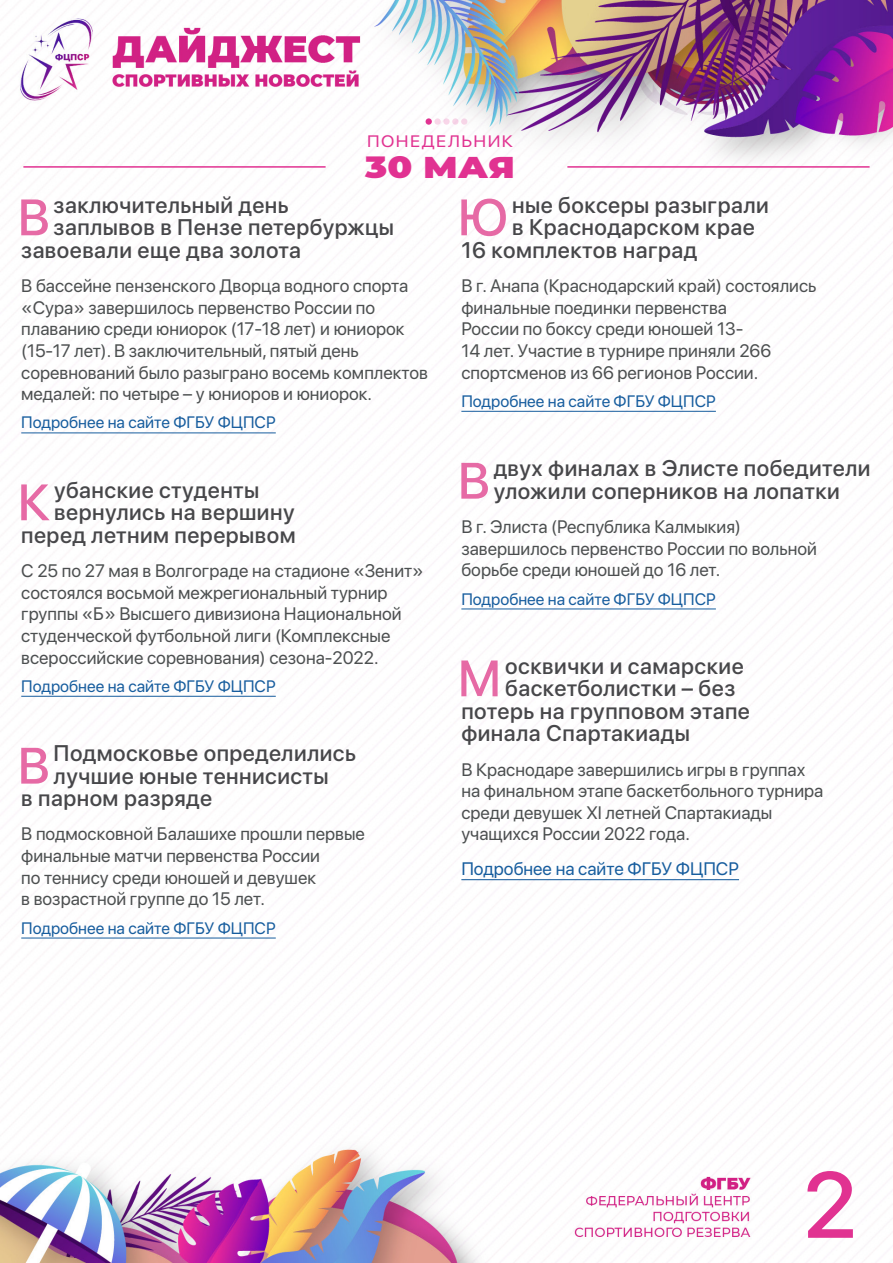
<style>
.page{position:relative;width:893px;height:1263px;background:#fff}
.page>*{position:absolute;margin:0;border:0;box-sizing:border-box;transform-origin:0 0}
.t1{font:500 93px "SF Pro Display";color:#cf2691}
.t2{font:500 93px "SF Pro Display";color:#e13291}
.Заголовок{font:500 50.85px "SF Pro Display";color:#e66aa5}
.t3{font:900 30px "Montserrat";color:#e13291;scale:1.2 1}
.Заголовок-2{font:500 22.5px/22.5px "SF Pro Display";letter-spacing:.02em;color:#47474a}
.Текст{font:18px/21.6px "SF Pro Display";color:#4c4f50}
.Текст-2{font:18px "SF Pro Display";color:#175d9e}
.Гиперссылка{font:16.5px "SF Pro Display";color:#175d9e}
.t4{font:16.5px "SF Pro Display";letter-spacing:.08em;color:#e13291;scale:1.09 1}
</style>
<div class="page">
<img style="left:0;top:0;width:893px;height:1263px">
<hr style="left:23px;top:166px;width:303px;height:2px;background:#e13291">
<hr style="left:567px;top:166px;width:303px;height:2px;background:#e13291">
<div style="left:426px;top:118px;width:6px;height:7px;background:#e13291;border-radius:50%"></div>
<div style="left:434px;top:118px;width:7px;height:7px;background:#f8d6e9;border-radius:50%"></div>
<div style="left:443px;top:118px;width:7px;height:7px;background:#f8d6e9;border-radius:50%"></div>
<div style="left:452px;top:118px;width:6px;height:7px;background:#f5d3e7;border-radius:50%"></div>
<div style="left:461px;top:118px;width:6px;height:7px;background:#f7d5e7;border-radius:50%"></div>
<hr style="left:21px;top:432px;width:255px;height:1px;background:#175d9e">
<hr style="left:21px;top:696px;width:255px;height:1px;background:#175d9e">
<hr style="left:21px;top:937px;width:255px;height:1px;background:#175d9e">
<hr style="left:461px;top:411px;width:255px;height:1px;background:#175d9e">
<hr style="left:461px;top:608px;width:255px;height:1px;background:#175d9e">
<hr style="left:461px;top:879px;width:278px;height:1px;background:#175d9e">
<p class="t4" style="left:367px;top:129px;width:135px">ПОНЕДЕЛЬНИК</p>
<h3 class="t3" style="left:365px;top:145px;width:126px">30 МАЯ</h3>
<p class="Заголовок" style="left:18px;top:181px;width:33px">В</p>
<p class="Заголовок-2" style="left:54px;top:192px;width:237px">заключительный день</p>
<p class="Заголовок-2" style="left:54px;top:215px;width:342px">заплывов в Пензе петербуржцы</p>
<p class="Заголовок-2" style="left:21px;top:237px;width:281px">завоевали еще два золота</p>
<p class="Текст" style="left:21px;top:274px;width:408px">В бассейне пензенского Дворца водного спорта «Сура» завершилось первенство России по плаванию среди юниорок (17-18 лет) и юниорок (15-17 лет). В заключительный, пятый день соревнований было разыграно восемь комплектов медалей: по четыре – у юниоров и юниорок.</p>
<p class="Гиперссылка" style="left:21px;top:411px;width:256px">Подробнее на сайте ФГБУ ФЦПСР</p>
<p class="Заголовок" style="left:18px;top:466px;width:34px">К</p>
<p class="Заголовок-2" style="left:54px;top:477px;width:207px">убанские студенты</p>
<p class="Заголовок-2" style="left:54px;top:500px;width:242px">вернулись на вершину</p>
<p class="Заголовок-2" style="left:21px;top:522px;width:276px">перед летним перерывом</p>
<p class="Текст" style="left:21px;top:559px;width:404px">С 25 по 27 мая в Волгограде на стадионе «Зенит» состоялся восьмой межрегиональный турнир группы «Б» Высшего дивизиона Национальной студенческой футбольной лиги (Комплексные всероссийские соревнования) сезона-2022.</p>
<p class="Гиперссылка" style="left:21px;top:674px;width:256px">Подробнее на сайте ФГБУ ФЦПСР</p>
<p class="Заголовок" style="left:18px;top:729px;width:33px">В</p>
<p class="Заголовок-2" style="left:54px;top:740px;width:304px">Подмосковье определились</p>
<p class="Заголовок-2" style="left:54px;top:763px;width:277px">лучшие юные теннисисты</p>
<p class="Заголовок-2" style="left:21px;top:785px;width:192px">в парном разряде</p>
<p class="Текст" style="left:21px;top:822px;width:345px">В подмосковной Балашихе прошли первые финальные матчи первенства России<br>по теннису среди юношей и девушек<br>в возрастной группе до 15 лет.</p>
<p class="Гиперссылка" style="left:21px;top:916px;width:256px">Подробнее на сайте ФГБУ ФЦПСР</p>
<p class="Заголовок" style="left:458px;top:181px;width:52px">Ю</p>
<p class="Заголовок-2" style="left:512px;top:192px;width:258px">ные боксеры разыграли</p>
<p class="Заголовок-2" style="left:512px;top:215px;width:244px">в Краснодарском крае</p>
<p class="Заголовок-2" style="left:461px;top:237px;width:237px">16 комплектов наград</p>
<p class="Текст" style="left:461px;top:274px;width:357px">В г. Анапа (Краснодарский край) состоялись финальные поединки первенства<br>России по боксу среди юношей 13-<br>14 лет. Участие в турнире приняли 266 спортсменов из 66 регионов России.</p>
<p class="Гиперссылка" style="left:461px;top:389px;width:256px">Подробнее на сайте ФГБУ ФЦПСР</p>
<p class="Заголовок" style="left:458px;top:444px;width:33px">В</p>
<p class="Заголовок-2" style="left:494px;top:456px;width:378px">двух финалах в Элисте победители уложили соперников на лопатки</p>
<p class="Текст" style="left:461px;top:515px;width:357px">В г. Элиста (Республика Калмыкия) завершилось первенство России по вольной борьбе среди юношей до 16 лет.</p>
<p class="Гиперссылка" style="left:461px;top:587px;width:256px">Подробнее на сайте ФГБУ ФЦПСР</p>
<p class="Заголовок" style="left:458px;top:642px;width:45px">М</p>
<p class="Заголовок-2" style="left:505px;top:653px;width:240px">осквички и самарские</p>
<p class="Заголовок-2" style="left:505px;top:676px;width:232px">баскетболистки – без</p>
<p class="Заголовок-2" style="left:461px;top:698px;width:290px">потерь на групповом этапе</p>
<p class="Заголовок-2" style="left:461px;top:721px;width:230px">финала Спартакиады</p>
<p class="Текст" style="left:461px;top:757px;width:363px">В Краснодаре завершились игры в группах на финальном этапе баскетбольного турнира среди девушек XI летней Спартакиады учащихся России 2022 года.</p>
<p class="Текст-2" style="left:461px;top:855px;width:279px">Подробнее на сайте ФГБУ ФЦПСР</p>
<h1 class="t2" style="left:803px;top:1138px;width:55px">2</h1>
<h1 class="t1" style="left:818px;top:1141px;width:55px">2</h1>
</div>
